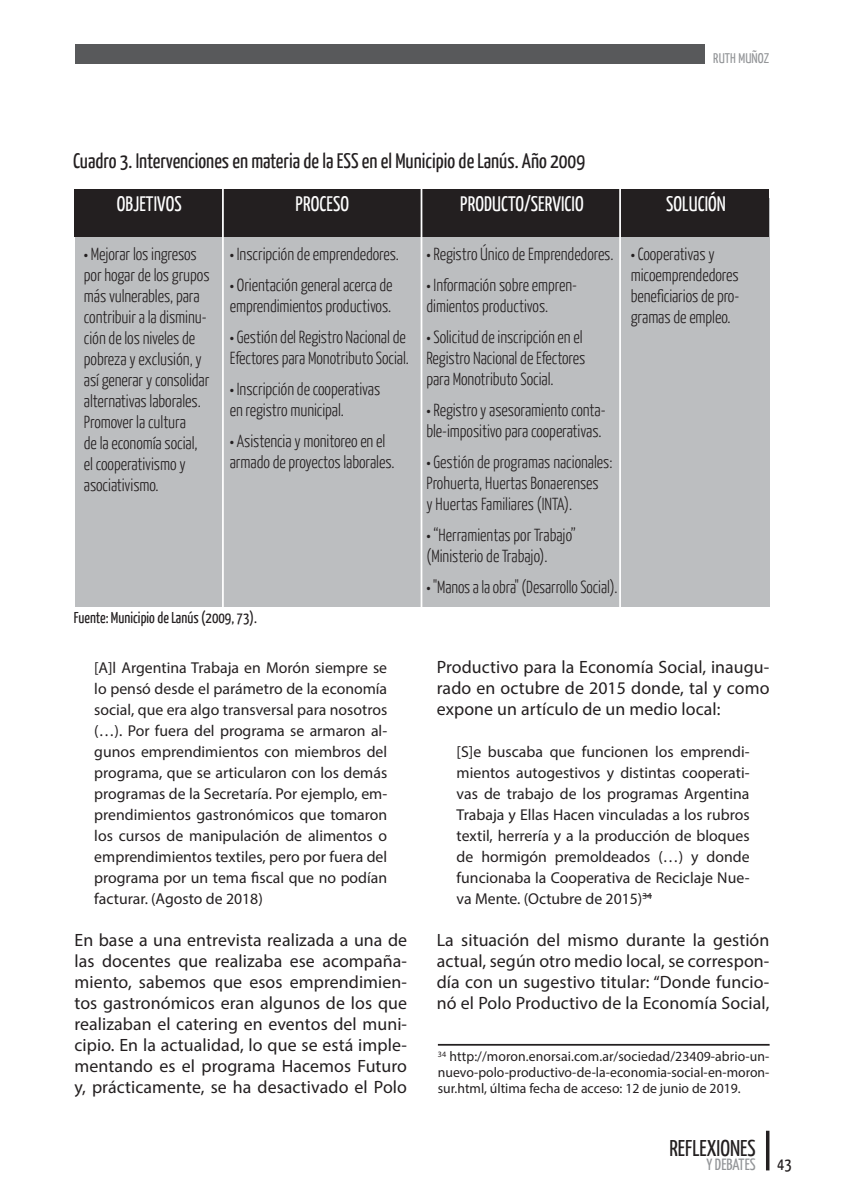
<style>
.page{position:relative;width:844px;height:1191px;background:#fff}
.page>*{position:absolute;margin:0;border:0;box-sizing:border-box;transform-origin:0 0}
.t1{font:22.75px "Yanone Kaffeesatz";color:#231f20}
.t2{font:21px "Yanone Kaffeesatz";color:#231f20}
.t3{font:21px "Yanone Kaffeesatz";letter-spacing:.005em;color:#fff}
.t4{font:17.85px/21px "Myriad Pro";letter-spacing:.005em;color:#231f20;text-align:justify}
.t5{font:300 17.5px/21px "Yanone Kaffeesatz";letter-spacing:-.005em;color:#231f20}
.t6{font:300 17.5px/21px "Yanone Kaffeesatz";letter-spacing:-.005em;color:#231f20;scale:.96 1}
.t7{font:300 17.5px "Yanone Kaffeesatz";letter-spacing:-.005em;color:#231f20;scale:.95 1}
.t8{font:17.5px "Yanone Kaffeesatz";color:#231f20}
.t9{font:16.28px "Yanone Kaffeesatz";color:#939598}
.t10{font:15.75px/21px "Myriad Pro";color:#231f20;text-align:justify}
.t11{font:15.75px "Yanone Kaffeesatz";color:#231f20}
.t12{font:14px/15.8px "Myriad Pro";color:#231f20;text-align:justify}
.t13{font:14px "Yanone Kaffeesatz";letter-spacing:.01em;color:#939598}
.s1{font-family:"Myriad Pro";font-weight:400;font-stretch:condensed}
</style>
<div class="page">
<svg style="left:766px;top:1130px;width:3px;height:40px"></svg>
<hr style="left:438px;top:1044px;width:331px;height:1px;background:#231f20">
<div style="left:76px;top:45px;width:629px;height:19px;background:#58595b"></div>
<div style="left:75px;top:198px;width:694px;height:408px;background:#bcbec0"></div>
<div style="left:75px;top:189px;width:693px;height:47px;background:#231f20"></div>
<hr style="left:222px;top:184px;width:2px;height:424px;background:#fff">
<hr style="left:420px;top:184px;width:2px;height:424px;background:#fff">
<hr style="left:619px;top:184px;width:1px;height:424px;background:#fff">
<p class="t13" style="left:713px;top:49px;width:57px">RUTH MUÑOZ</p>
<h2 class="t2" style="left:73px;top:147px;width:513px">Cuadro 3. Intervenciones en materia de la ESS en el Municipio de Lanús. Año 2009</h2>
<h2 class="t3" style="left:117px;top:191px;width:66px">OBJETIVOS</h2>
<p class="t5" style="left:84px;top:243px;width:127px"><span class="s1">•</span> Mejorar los ingresos por hogar de los grupos más vulnerables, para contribuir a la disminu&shy;ción de los niveles de pobreza y exclusión, y así generar y consolidar alternativas laborales.<br>Promover la cultura<br>de la economía social, el cooperativismo y asociativismo.</p>
<h2 class="t3" style="left:295px;top:191px;width:55px">PROCESO</h2>
<p class="t5" style="left:230px;top:243px;width:170px"><span class="s1">•</span> Inscripción de emprendedores.</p>
<p class="t5" style="left:230px;top:274px;width:164px"><span class="s1">•</span> Orientación general acerca de emprendimientos productivos.</p>
<p class="t5" style="left:230px;top:326px;width:180px"><span class="s1">•</span> Gestión del Registro Nacional de<br>Efectores para Monotributo Social.</p>
<p class="t5" style="left:230px;top:378px;width:152px"><span class="s1">•</span> Inscripción de cooperativas en registro municipal.</p>
<p class="t5" style="left:230px;top:429px;width:166px"><span class="s1">•</span> Asistencia y monitoreo en el armado de proyectos laborales.</p>
<p class="t11" style="left:74px;top:607px;width:184px">Fuente: Municipio de Lanús (2009, 73).</p>
<h2 class="t3" style="left:460px;top:191px;width:125px">PRODUCTO/SERVICIO</h2>
<p class="t5" style="left:426px;top:243px;width:188px"><span class="s1">•</span> Registro Único de Emprendedores.</p>
<p class="t6" style="left:426px;top:274px;width:158px"><span class="s1">•</span> Información sobre empren&shy;dimientos productivos.</p>
<p class="t5" style="left:426px;top:326px;width:160px"><span class="s1">•</span> Solicitud de inscripción en el<br>Registro Nacional de Efectores para Monotributo Social.</p>
<p class="t5" style="left:426px;top:399px;width:181px"><span class="s1">•</span> Registro y asesoramiento conta&shy;ble-impositivo para cooperativas.</p>
<p class="t6" style="left:426px;top:450px;width:195px"><span class="s1">•</span> Gestión de programas nacionales:<br>Prohuerta, Huertas Bonaerenses<br>y Huertas Familiares (INTA).</p>
<p class="t6" style="left:426px;top:523px;width:157px"><span class="s1">•</span> “Herramientas por Trabajo” (Ministerio de Trabajo).</p>
<p class="t7" style="left:426px;top:575px;width:203px"><span class="s1">•</span> "Manos a la obra" (Desarrollo Social).</p>
<h2 class="t3" style="left:665px;top:191px;width:61px">SOLUCIÓN</h2>
<p class="t5" style="left:630px;top:243px;width:110px"><span class="s1">•</span> Cooperativas y micoemprendedores beneficiarios de pro&shy;gramas de empleo.</p>
<p class="t10" style="left:94px;top:657px;width:294px">[A]l Argentina Trabaja en Morón siempre se lo pensó desde el parámetro de la economía social, que era algo transversal para nosotros (…). Por fuera del programa se armaron al&shy;gunos emprendimientos con miembros del programa, que se articularon con los demás programas de la Secretaría. Por ejemplo, em&shy;prendimientos gastronómicos que tomaron los cursos de manipulación de alimentos o emprendimientos textiles, pero por fuera del programa por un tema fiscal que no podían facturar. (Agosto de 2018)</p>
<p class="t4" style="left:74px;top:929px;width:334px">En base a una entrevista realizada a una de las docentes que realizaba ese acompaña&shy;miento, sabemos que esos emprendimien&shy;tos gastronómicos eran algunos de los que realizaban el catering en eventos del muni&shy;cipio. En la actualidad, lo que se está imple&shy;mentando es el programa Hacemos Futuro y, prácticamente, se ha desactivado el Polo</p>
<p class="t4" style="left:436px;top:656px;width:334px">Productivo para la Economía Social, inaugu&shy;rado en octubre de 2015 donde, tal y como expone un artículo de un medio local:</p>
<p class="t10" style="left:456px;top:741px;width:294px">[S]e buscaba que funcionen los emprendi&shy;mientos autogestivos y distintas cooperati&shy;vas de trabajo de los programas Argentina Trabaja y Ellas Hacen vinculadas a los rubros textil, herrería y a la producción de bloques de hormigón premoldeados (…) y donde funcionaba la Cooperativa de Reciclaje Nue&shy;va Mente. (Octubre de 2015)<sup>34</sup></p>
<p class="t4" style="left:436px;top:929px;width:334px">La situación del mismo durante la gestión actual, según otro medio local, se correspon&shy;día con un sugestivo titular: “Donde funcio&shy;nó el Polo Productivo de la Economía Social,</p>
<p class="t12" style="left:438px;top:1048px;width:333px"><sup>34</sup> http://moron.enorsai.com.ar/sociedad/23409-abrio-un&shy;nuevo-polo-productivo-de-la-economia-social-en-moron&shy;sur.html, última fecha de acceso: 12 de junio de 2019.</p>
<h1 class="t1" style="left:669px;top:1133px;width:88px">REFLEXIONES</h1>
<p class="t9" style="left:706px;top:1154px;width:51px">Y DEBATES</p>
<p class="t8" style="left:776px;top:1153px;width:16px">43</p>
</div>
